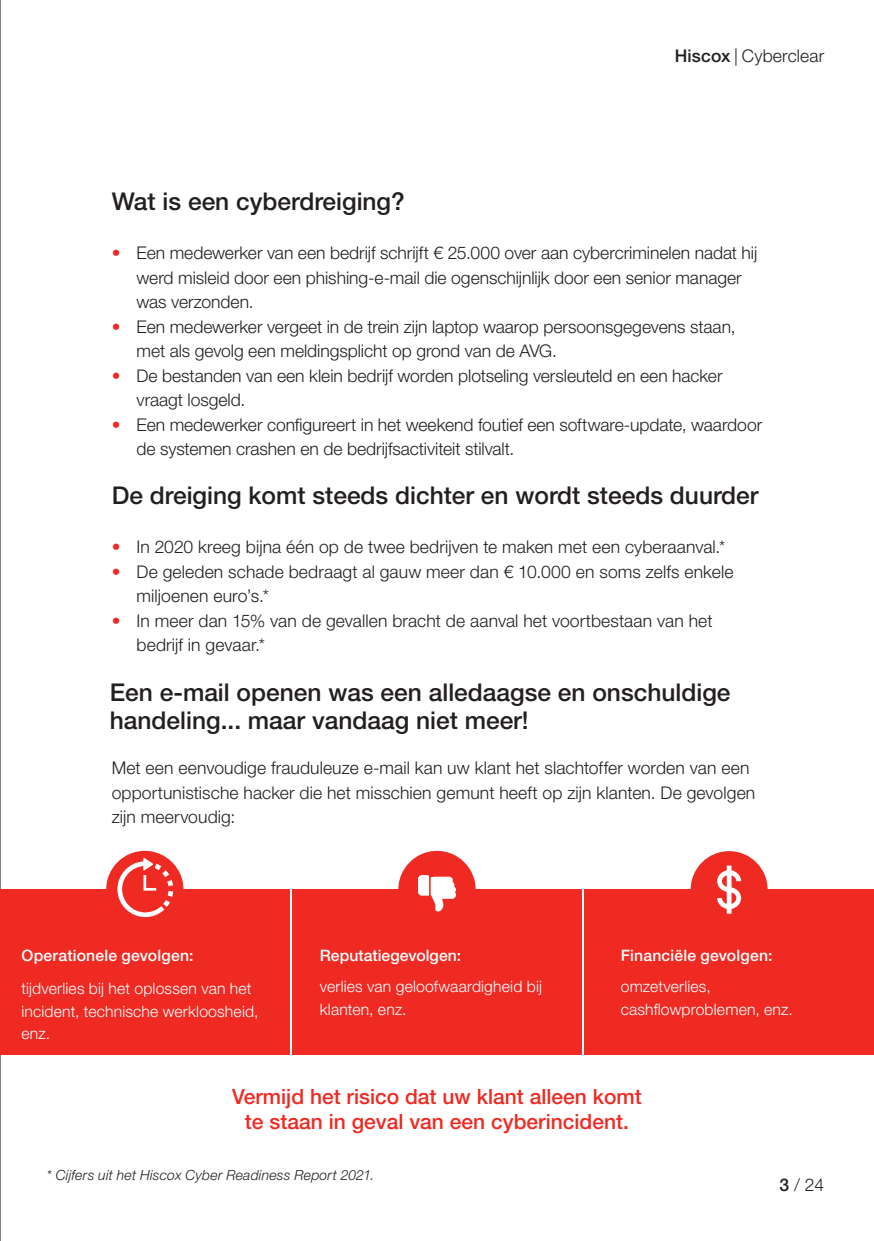
<style>
.page{position:relative;width:874px;height:1241px;background:#fff}
.page>*{position:absolute;margin:0;border:0;box-sizing:border-box;transform-origin:0 0}
.t1{font:500 24.5px/28px "Helvetica Neue LT Std";color:#231f20}
.t2{font:500 21px/24.5px "Helvetica Neue LT Std";color:#ee2a23;text-align:center}
.t3{font:300 17.5px/24.5px "Helvetica Neue LT Std";color:#231f20}
.t4{font:300 15.75px/22.8px "Helvetica Neue LT Std";letter-spacing:.01em;color:#fff}
.t5{font:500 15.75px "Helvetica Neue LT Std";letter-spacing:.01em;color:#fff}
.t6{font:italic 300 14px "Helvetica Neue LT Std";letter-spacing:.015em;color:#231f20}
.s1{font-weight:500}
.s2{color:#ee2a23}
</style>
<div class="page">
<hr style="left:0;top:0;width:1px;height:1240px;background:#636366">
<div style="left:0;top:889px;width:289px;height:165px;background:#ee2a23"></div>
<div style="left:292px;top:889px;width:289px;height:165px;background:#ee2a23"></div>
<div style="left:584px;top:889px;width:289px;height:165px;background:#ee2a23"></div>
<div style="left:106px;top:850px;width:77px;height:77px;background:#ee2a23;border-radius:50%"></div>
<svg style="left:117px;top:857px;width:56px;height:59px"></svg>
<div style="left:398px;top:850px;width:77px;height:77px;background:#ee2a23;border-radius:50%"></div>
<svg style="left:418px;top:875px;width:38px;height:36px"></svg>
<svg style="left:690px;top:851px;width:77px;height:63px"></svg>
<h1 class="t1" style="left:112px;top:187px;width:294px">Wat is een cyberdreiging?</h1>
<p class="t3" style="left:674px;top:43px;width:151px"><span class="s1">Hiscox</span> | Cyberclear</p>
<p class="t3" style="left:136px;top:240px;width:622px;text-indent:-25px"><span class="s2">•</span> Een medewerker van een bedrijf schrijft € 25.000 over aan cybercriminelen nadat hij werd misleid door een phishing-e-mail die ogenschijnlijk door een senior manager was verzonden.</p>
<p class="t3" style="left:136px;top:314px;width:600px;text-indent:-25px"><span class="s2">•</span> Een medewerker vergeet in de trein zijn laptop waarop persoonsgegevens staan, met als gevolg een meldingsplicht op grond van de AVG.</p>
<p class="t3" style="left:136px;top:363px;width:587px;text-indent:-25px"><span class="s2">•</span> De bestanden van een klein bedrijf worden plotseling versleuteld en een hacker vraagt losgeld.</p>
<p class="t3" style="left:136px;top:412px;width:626px;text-indent:-25px"><span class="s2">•</span> Een medewerker configureert in het weekend foutief een software-update, waardoor de systemen crashen en de bedrijfsactiviteit stilvalt.</p>
<h1 class="t1" style="left:112px;top:481px;width:648px">De dreiging komt steeds dichter en wordt steeds duurder</h1>
<p class="t3" style="left:112px;top:534px;width:615px"><span class="s2">•</span> In 2020 kreeg bijna één op de twee bedrijven te maken met een cyberaanval.*</p>
<p class="t3" style="left:136px;top:559px;width:598px;text-indent:-25px"><span class="s2">•</span> De geleden schade bedraagt al gauw meer dan € 10.000 en soms zelfs enkele miljoenen euro’s.*</p>
<p class="t3" style="left:136px;top:608px;width:577px;text-indent:-25px"><span class="s2">•</span> In meer dan 15% van de gevallen bracht de aanval het voortbestaan van het bedrijf in gevaar.*</p>
<h1 class="t1" style="left:110px;top:677px;width:622px">Een e-mail openen was een alledaagse en onschuldige handeling... maar vandaag niet meer!</h1>
<p class="t3" style="left:112px;top:755px;width:644px">Met een eenvoudige frauduleuze e-mail kan uw klant het slachtoffer worden van een opportunistische hacker die het misschien gemunt heeft op zijn klanten. De gevolgen zijn meervoudig:</p>
<p class="t5" style="left:21px;top:945px;width:173px">Operationele gevolgen:</p>
<p class="t4" style="left:21px;top:976px;width:238px">tijdverlies bij het oplossen van het incident, technische werkloosheid, enz.</p>
<p class="t5" style="left:319px;top:945px;width:143px">Reputatiegevolgen:</p>
<p class="t4" style="left:319px;top:974px;width:223px">verlies van geloofwaardigheid bij klanten, enz.</p>
<p class="t5" style="left:620px;top:945px;width:153px">Financiële gevolgen:</p>
<p class="t4" style="left:620px;top:974px;width:173px">omzetverlies, cashflowproblemen, enz.</p>
<p class="t2" style="left:232px;top:1083px;width:411px">Vermijd het risico dat uw klant alleen komt te staan in geval van een cyberincident.</p>
<p class="t6" style="left:47px;top:1166px;width:329px">* Cijfers uit het Hiscox Cyber Readiness Report 2021.</p>
<p class="t3" style="left:779px;top:1171px;width:46px"><span class="s1">3</span> / 24</p>
</div>
